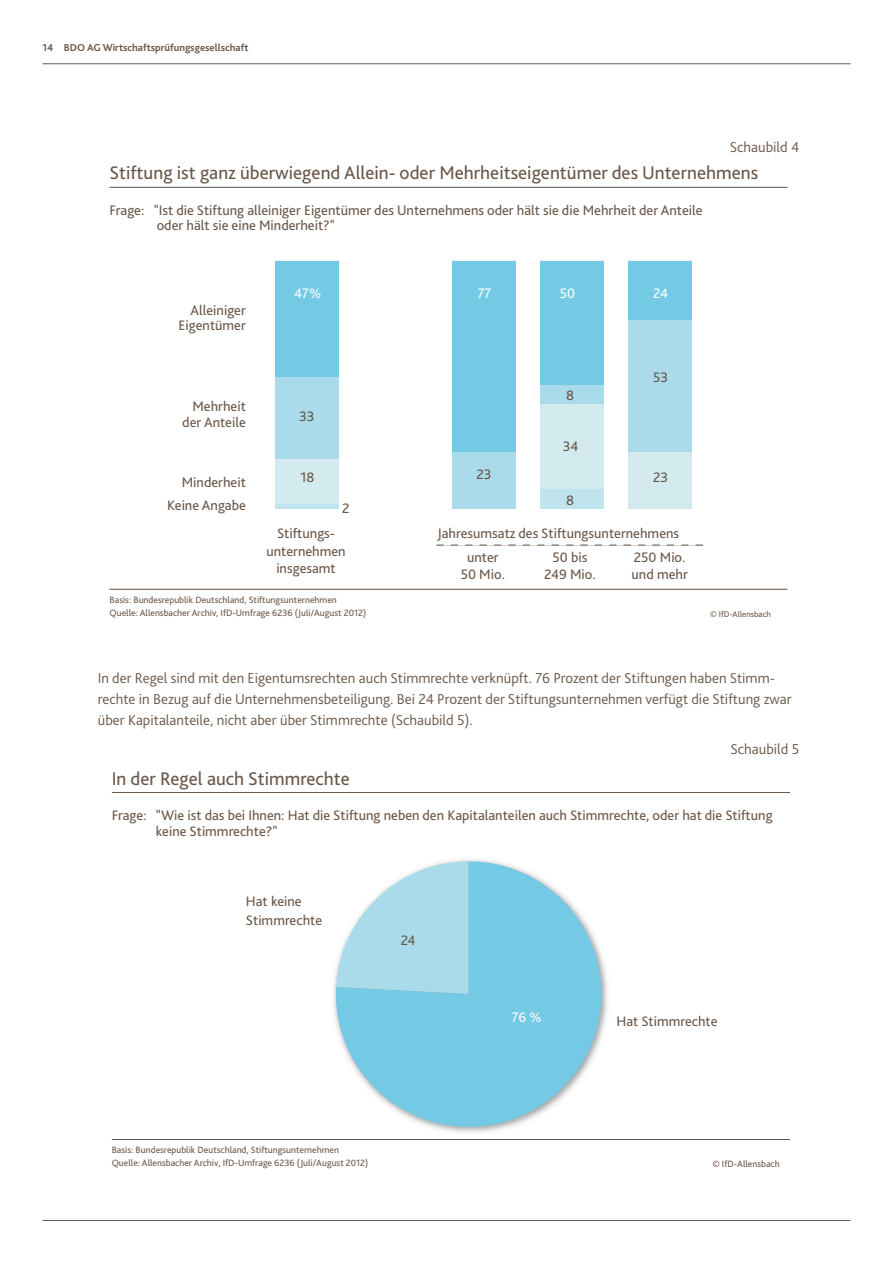
<style>
.page{position:relative;width:893px;height:1263px;background:#fff}
.page>*{position:absolute;margin:0;border:0;box-sizing:border-box;transform-origin:0 0}
.t1{font:19.2px "Bliss Pro";color:#6a5648}
.t2{font:300 15px/21px "Bliss Pro";color:#6a5648}
.t3{font:14.4px/15.3px "Bliss Pro";color:#6a5648}
.t4{font:14.4px "Bliss Pro";color:#fff}
.t5{font:700 10.5px "Bliss Pro";color:#6a5648}
.t6{font:9.6px "Bliss Pro";color:#6a5648}
.t7{font:8.7px "Bliss Pro";color:#6a5648}
</style>
<div class="page">
<hr style="left:43px;top:63px;width:807px;height:1px;background:#6a5648">
<hr style="left:43px;top:1220px;width:807px;height:1px;background:#6a5648">
<svg style="left:109px;top:186px;width:679px;height:404px"></svg>
<hr style="left:110px;top:589px;width:677px;height:1px;background:#6a5648">
<hr style="left:110px;top:187px;width:677px;height:1px;background:#6a5648">
<div style="left:276px;top:261px;width:63px;height:116px;background:#74c9e5"></div>
<div style="left:452px;top:261px;width:63px;height:191px;background:#74c9e5"></div>
<div style="left:540px;top:261px;width:63px;height:124px;background:#74c9e5"></div>
<div style="left:628px;top:261px;width:63px;height:59px;background:#74c9e5"></div>
<div style="left:276px;top:377px;width:63px;height:82px;background:#a9dbeb"></div>
<div style="left:452px;top:452px;width:63px;height:57px;background:#a9dbeb"></div>
<div style="left:540px;top:385px;width:63px;height:19px;background:#a9dbeb"></div>
<div style="left:628px;top:320px;width:63px;height:132px;background:#a9dbeb"></div>
<div style="left:276px;top:459px;width:63px;height:45px;background:#d3ebef"></div>
<div style="left:540px;top:404px;width:63px;height:85px;background:#d3ebef"></div>
<div style="left:628px;top:452px;width:63px;height:57px;background:#d3ebef"></div>
<div style="left:276px;top:504px;width:63px;height:5px;background:#c0e4ed"></div>
<div style="left:540px;top:489px;width:63px;height:20px;background:#c0e4ed"></div>
<svg style="left:436px;top:545px;width:267px;height:1px"></svg>
<hr style="left:112px;top:1139px;width:677px;height:1px;background:#6a5648">
<hr style="left:112px;top:792px;width:677px;height:1px;background:#6a5648">
<img style="left:333px;top:859px;width:274px;height:273px">
<svg style="left:336px;top:861px;width:120px;height:120px"></svg>
<svg style="left:336px;top:861px;width:265px;height:266px;background:#81cde6"></svg>
<p class="t5" style="left:43px;top:40px;width:207px">14 BDO AG Wirtschaftsprüfungsgesellschaft</p>
<p class="t2" style="left:730px;top:136px;width:71px">Schaubild 4</p>
<h1 class="t1" style="left:110px;top:161px;width:650px">Stiftung ist ganz überwiegend Allein- oder Mehrheitseigentümer des Unternehmens</h1>
<p class="t3" style="left:157px;top:202px;width:548px;text-indent:-47px">Frage: "Ist die Stiftung alleiniger Eigentümer des Unternehmens oder hält sie die Mehrheit der Anteile oder hält sie eine Minderheit?"</p>
<p class="t3" style="left:179px;top:302px;width:69px;text-align:right">Alleiniger<br>Eigentümer</p>
<p class="t3" style="left:182px;top:398px;width:65px;text-align:right">Mehrheit der Anteile</p>
<p class="t3" style="left:167px;top:470px;width:80px;line-height:23.1px;text-align:right">Minderheit<br>Keine Angabe</p>
<p class="t4" style="left:294px;top:284px;width:29px">47%</p>
<p class="t4" style="left:560px;top:284px;width:17px">50</p>
<p class="t4" style="left:478px;top:284px;width:15px">77</p>
<p class="t3" style="left:299px;top:408px;width:17px">33</p>
<p class="t3" style="left:301px;top:469px;width:16px">18</p>
<p class="t3" style="left:476px;top:466px;width:17px">23</p>
<p class="t3" style="left:342px;top:500px;width:9px">2</p>
<p class="t3" style="left:566px;top:388px;width:10px">8</p>
<p class="t3" style="left:563px;top:439px;width:17px">34</p>
<p class="t3" style="left:566px;top:492px;width:10px">8</p>
<p class="t4" style="left:653px;top:284px;width:17px">24</p>
<p class="t3" style="left:653px;top:369px;width:17px">53</p>
<p class="t3" style="left:653px;top:469px;width:17px">23</p>
<p class="t3" style="left:266px;top:525px;width:81px;line-height:17.2px;text-align:center">Stiftungs&shy;unternehmen insgesamt</p>
<p class="t3" style="left:467px;top:522px;width:214px;line-height:23.1px;text-indent:-30px">Jahresumsatz des Stiftungsunternehmens unter</p>
<p class="t3" style="left:461px;top:566px;width:46px">50 Mio.</p>
<p class="t3" style="left:544px;top:548px;width:53px;line-height:17.2px;text-align:center">50 bis<br>249 Mio.</p>
<p class="t3" style="left:631px;top:548px;width:58px;line-height:17.2px">250 Mio. und mehr</p>
<p class="t6" style="left:110px;top:594px;width:229px">Basis: Bundesrepublik Deutschland, Stiftungsunternehmen</p>
<p class="t6" style="left:110px;top:607px;width:258px">Quelle: Allensbacher Archiv, IfD-Umfrage 6236 (Juli/August 2012)</p>
<p class="t7" style="left:710px;top:608px;width:62px">© IfD-Allensbach</p>
<p class="t2" style="left:98px;top:667px;width:695px">In der Regel sind mit den Eigentumsrechten auch Stimmrechte verknüpft. 76 Prozent der Stiftungen haben Stimm&shy;rechte in Bezug auf die Unternehmensbeteiligung. Bei 24 Prozent der Stiftungsunternehmen verfügt die Stiftung zwar über Kapitalanteile, nicht aber über Stimmrechte (Schaubild 5).</p>
<p class="t2" style="left:730px;top:738px;width:70px">Schaubild 5</p>
<h1 class="t1" style="left:112px;top:766px;width:240px">In der Regel auch Stimmrechte</h1>
<p class="t3" style="left:156px;top:807px;width:618px;text-indent:-44px">Frage: "Wie ist das bei Ihnen: Hat die Stiftung neben den Kapitalanteilen auch Stimmrechte, oder hat die Stiftung keine Stimmrechte?"</p>
<p class="t3" style="left:246px;top:891px;width:78px;line-height:19.2px">Hat keine<br>Stimmrechte</p>
<p class="t3" style="left:401px;top:933px;width:17px">24</p>
<p class="t6" style="left:112px;top:1144px;width:229px">Basis: Bundesrepublik Deutschland, Stiftungsunternehmen</p>
<p class="t6" style="left:112px;top:1157px;width:258px">Quelle: Allensbacher Archiv, IfD-Umfrage 6236 (Juli/August 2012)</p>
<p class="t4" style="left:512px;top:1008px;width:31px">76 %</p>
<p class="t3" style="left:616px;top:1013px;width:103px">Hat Stimmrechte</p>
<p class="t6" style="left:712px;top:1158px;width:69px">© IfD-Allensbach</p>
</div>
